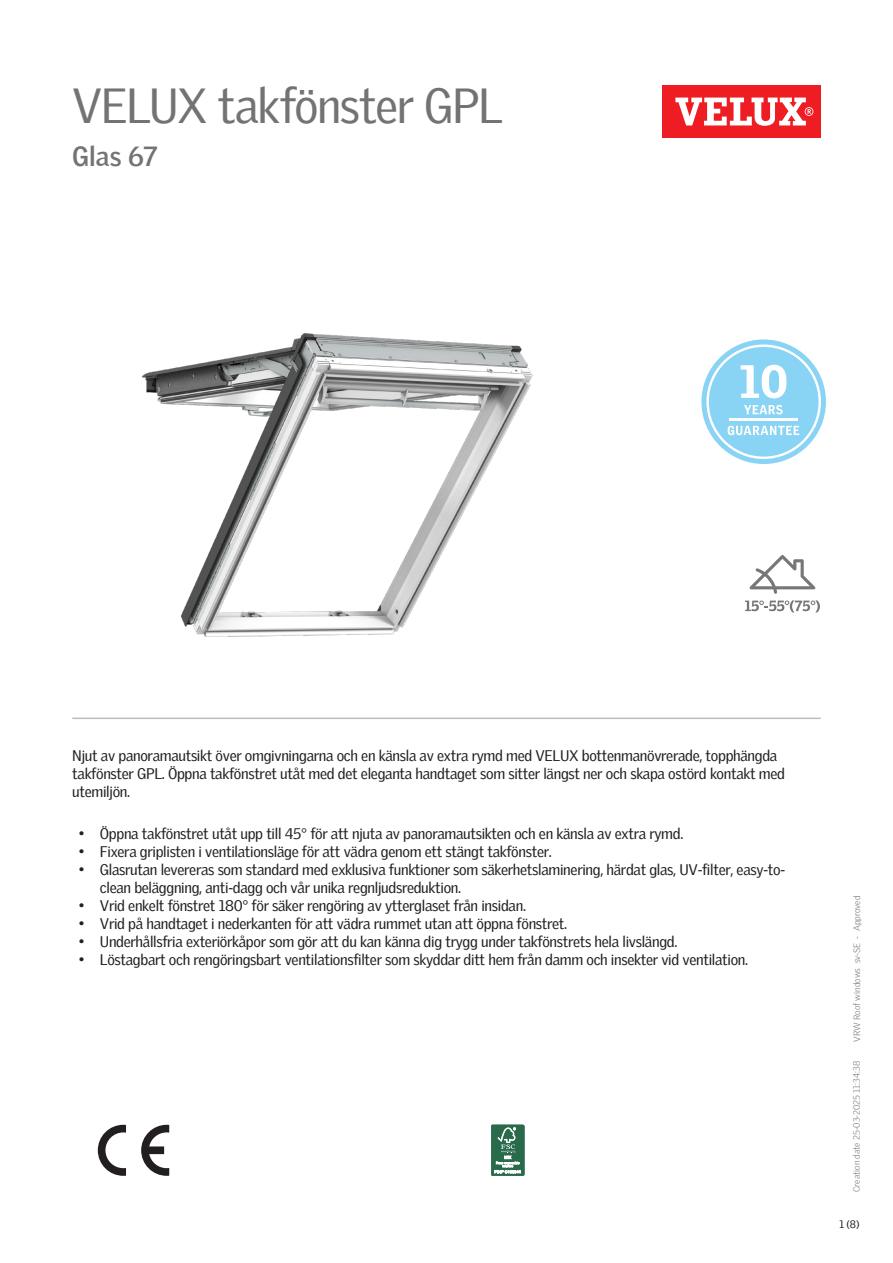
<style>
.page{position:relative;width:893px;height:1263px;background:#fff}
.page>*{position:absolute;margin:0;border:0;box-sizing:border-box;transform-origin:0 0}
.Headline{font:48px "Velux Gothic";letter-spacing:-.03em;color:#737371}
.t1{font:700 27px "Velux Gothic";color:#737371}
.Body_Regular{font:15px/18px "Velux Gothic";letter-spacing:-.02em;color:#231f20}
.t2{font:10.5px "Velux Gothic";color:#231f20}
.t3{font:300 9px "Velux Gothic";color:#7c7e81}
</style>
<div class="page">
<div style="left:662px;top:85px;width:159px;height:53px;background:#ee1d23"></div>
<svg style="left:675px;top:98px;width:138px;height:28px"></svg>
<hr style="left:72px;top:717px;width:749px;height:2px;background:#bcbdbb">
<svg style="left:749px;top:555px;width:66px;height:39px"></svg>
<svg style="left:745px;top:600px;width:75px;height:12px"></svg>
<svg style="left:141px;top:1125px;width:28px;height:51px"></svg>
<svg style="left:98px;top:1125px;width:28px;height:51px"></svg>
<svg style="left:491px;top:1125px;width:33px;height:51px"></svg>
<div style="left:491px;top:1125px;width:33px;height:51px;border:1px solid #286a4a;border-radius:2px"></div>
<svg style="left:495px;top:1127px;width:26px;height:46px"></svg>
<svg style="left:701px;top:339px;width:125px;height:125px"></svg>
<img style="left:142px;top:333px;width:391px;height:304px">
<p class="Headline" style="left:72px;top:69px;width:432px">VELUX takfönster GPL</p>
<p class="t1" style="left:72px;top:136px;width:87px">Glas 67</p>
<p class="Body_Regular" style="left:72px;top:745px;width:714px">Njut av panoramautsikt över omgivningarna och en känsla av extra rymd med VELUX bottenmanövrerade, topphängda takfönster GPL. Öppna takfönstret utåt med det eleganta handtaget som sitter längst ner och skapa ostörd kontakt med utemiljön.</p>
<p class="Body_Regular" style="left:79px;top:823px;width:606px">• Öppna takfönstret utåt upp till 45° för att njuta av panoramautsikten och en känsla av extra rymd.</p>
<p class="Body_Regular" style="left:79px;top:841px;width:475px">• Fixera griplisten i ventilationsläge för att vädra genom ett stängt takfönster.</p>
<p class="Body_Regular" style="left:100px;top:859px;width:687px;text-indent:-21px">• Glasrutan levereras som standard med exklusiva funktioner som säkerhetslaminering, härdat glas, UV-filter, easy-to&shy;clean beläggning, anti-dagg och vår unika regnljudsreduktion.</p>
<p class="Body_Regular" style="left:79px;top:895px;width:449px">• Vrid enkelt fönstret 180° för säker rengöring av ytterglaset från insidan.</p>
<p class="Body_Regular" style="left:79px;top:913px;width:490px">• Vrid på handtaget i nederkanten för att vädra rummet utan att öppna fönstret.</p>
<p class="Body_Regular" style="left:79px;top:931px;width:600px">• Underhållsfria exteriörkåpor som gör att du kan känna dig trygg under takfönstrets hela livslängd.</p>
<p class="Body_Regular" style="left:79px;top:949px;width:671px">• Löstagbart och rengöringsbart ventilationsfilter som skyddar ditt hem från damm och insekter vid ventilation.</p>
<p class="t3" style="left:850px;top:1042px;width:148px;rotate:-90deg">VRW Roof windows sv-SE - Approved</p>
<p class="t3" style="left:850px;top:1192px;width:132px;rotate:-90deg">Creation date 25-03-2025 11:34:38</p>
<p class="t2" style="left:839px;top:1216px;width:22px">1 (8)</p>
</div>
